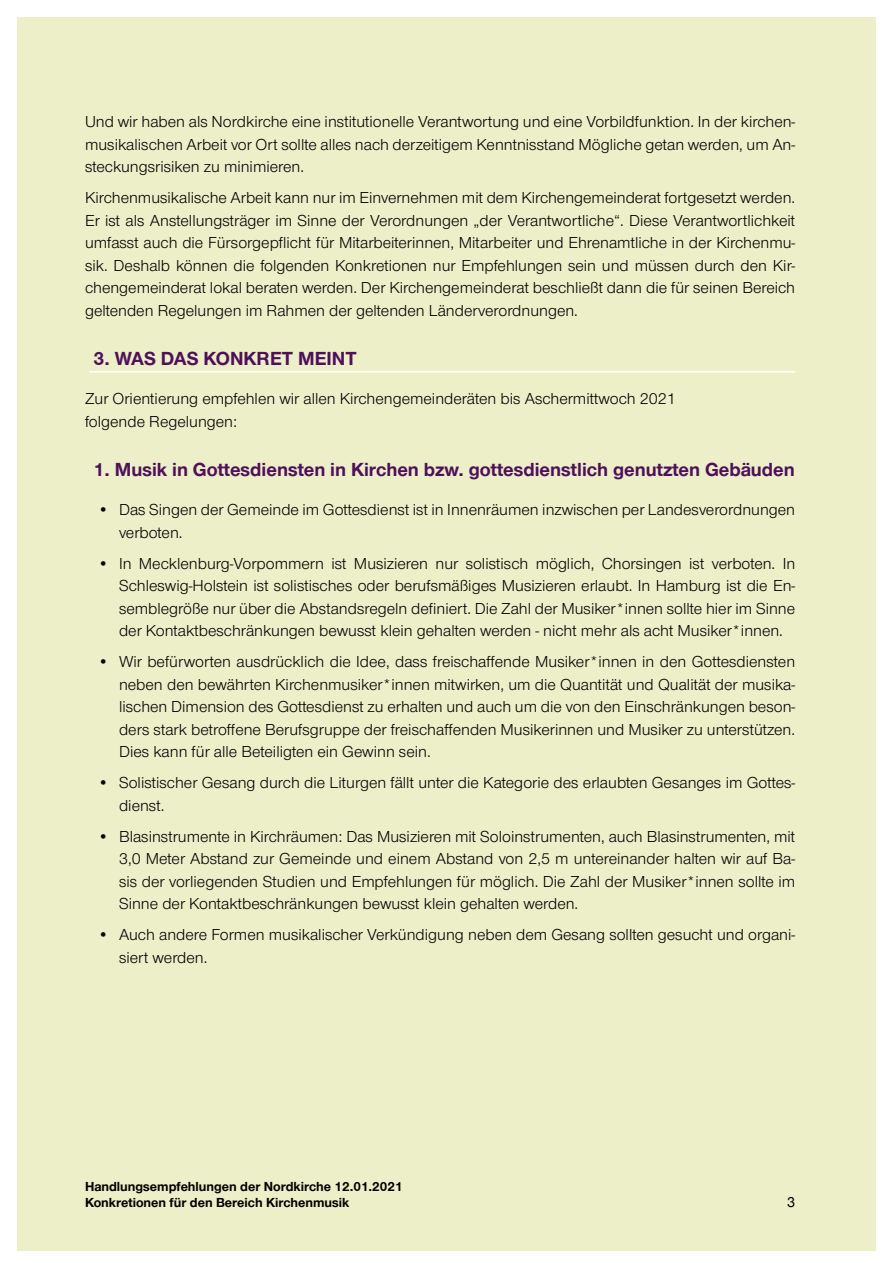
<style>
.page{position:relative;width:893px;height:1263px;background:#fff}
.page>*{position:absolute;margin:0;border:0;box-sizing:border-box;transform-origin:0 0}
.t1{font:700 19.5px "Nordelbica";color:#4f105b}
.t2{font:16.5px/22.5px "Nordelbica";color:#000;text-align:justify}
.t3{font:500 15px "Nordelbica";color:#000}
.t4{font:700 13.5px/16.2px "Nordelbica";color:#000}
</style>
<div class="page">
<div style="left:17px;top:17px;width:859px;height:1233px;background:#edefc8"></div>
<hr style="left:89px;top:371px;width:706px;height:1px;background:#fff">
<p class="t2" style="left:85px;top:111px;width:712px">Und wir haben als Nordkirche eine institutionelle Verantwortung und eine Vorbildfunktion. In der kirchen&shy;musikalischen Arbeit vor Ort sollte alles nach derzeitigem Kenntnisstand Mögliche getan werden, um An&shy;steckungsrisiken zu minimieren.</p>
<p class="t2" style="left:85px;top:187px;width:712px">Kirchenmusikalische Arbeit kann nur im Einvernehmen mit dem Kirchengemeinderat fortgesetzt werden.<br>Er ist als Anstellungsträger im Sinne der Verordnungen „der Verantwortliche“. Diese Verantwortlichkeit umfasst auch die Fürsorgepflicht für Mitarbeiterinnen, Mitarbeiter und Ehrenamtliche in der Kirchenmu&shy;sik. Deshalb können die folgenden Konkretionen nur Empfehlungen sein und müssen durch den Kir&shy;chengemeinderat lokal beraten werden. Der Kirchengemeinderat beschließt dann die für seinen Bereich geltenden Regelungen im Rahmen der geltenden Länderverordnungen.</p>
<p class="t1" style="left:94px;top:347px;width:265px">3. Was das konkret meint</p>
<p class="t2" style="left:85px;top:388px;width:592px">Zur Orientierung empfehlen wir allen Kirchengemeinderäten bis Aschermittwoch 2021 folgende Regelungen:</p>
<p class="t1" style="left:94px;top:458px;width:703px">1. Musik in Gottesdiensten in Kirchen bzw. gottesdienstlich genutzten Gebäuden</p>
<p class="t2" style="left:119px;top:498px;width:678px;text-indent:-21px">• Das Singen der Gemeinde im Gottesdienst ist in Innenräumen inzwischen per Landesverordnungen verboten.</p>
<p class="t2" style="left:119px;top:552px;width:678px;text-indent:-21px">• In Mecklenburg-Vorpommern ist Musizieren nur solistisch möglich, Chorsingen ist verboten. In Schleswig-Holstein ist solistisches oder berufsmäßiges Musizieren erlaubt. In Hamburg ist die En&shy;semblegröße nur über die Abstandsregeln definiert. Die Zahl der Musiker*innen sollte hier im Sinne der Kontaktbeschränkungen bewusst klein gehalten werden - nicht mehr als acht Musiker*innen.</p>
<p class="t2" style="left:119px;top:650px;width:678px;text-indent:-21px">• Wir befürworten ausdrücklich die Idee, dass freischaffende Musiker*innen in den Gottesdiensten neben den bewährten Kirchenmusiker*innen mitwirken, um die Quantität und Qualität der musika&shy;lischen Dimension des Gottesdienst zu erhalten und auch um die von den Einschränkungen beson&shy;ders stark betroffene Berufsgruppe der freischaffenden Musikerinnen und Musiker zu unterstützen.<br>Dies kann für alle Beteiligten ein Gewinn sein.</p>
<p class="t2" style="left:119px;top:771px;width:678px;text-indent:-21px">• Solistischer Gesang durch die Liturgen fällt unter die Kategorie des erlaubten Gesanges im Gottes&shy;dienst.</p>
<p class="t2" style="left:119px;top:825px;width:678px;text-indent:-21px">• Blasinstrumente in Kirchräumen: Das Musizieren mit Soloinstrumenten, auch Blasinstrumenten, mit 3,0 Meter Abstand zur Gemeinde und einem Abstand von 2,5 m untereinander halten wir auf Ba&shy;sis der vorliegenden Studien und Empfehlungen für möglich. Die Zahl der Musiker*innen sollte im Sinne der Kontaktbeschränkungen bewusst klein gehalten werden.</p>
<p class="t2" style="left:119px;top:924px;width:678px;text-indent:-21px">• Auch andere Formen musikalischer Verkündigung neben dem Gesang sollten gesucht und organi&shy;siert werden.</p>
<p class="t4" style="left:85px;top:1178px;width:319px">Handlungsempfehlungen der Nordkirche 12.01.2021<br>Konkretionen für den Bereich Kirchenmusik</p>
<p class="t3" style="left:787px;top:1193px;width:9px">3</p>
</div>
